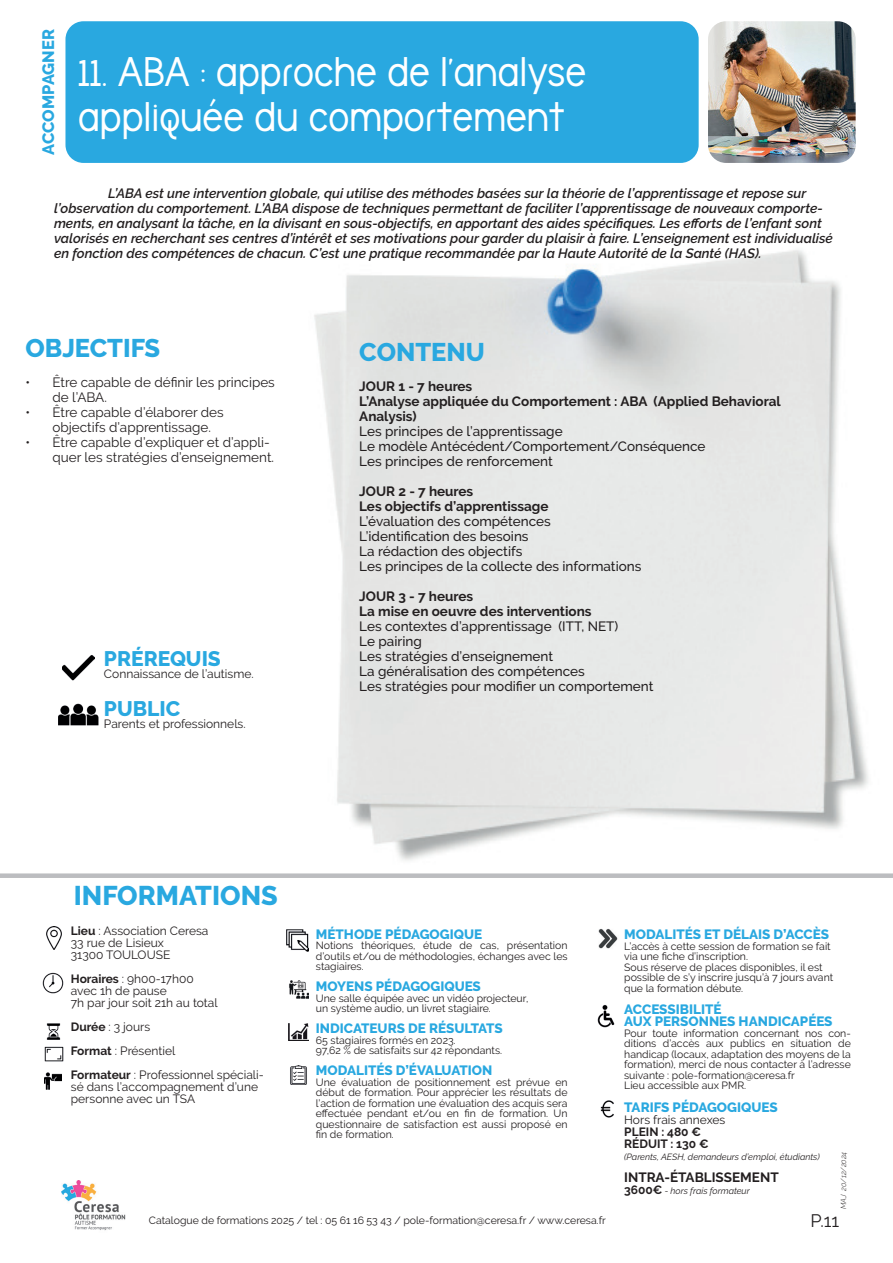
<style>
.page{position:relative;width:893px;height:1263px;background:#fff}
.page>*{position:absolute;margin:0;border:0;box-sizing:border-box;transform-origin:0 0}
.t1{font:42px/45px "thebrooklynbold";color:#fff}
.t2{font:800 27px "Raleway";color:#29a8e0}
.t3{font:800 25.5px "Raleway";color:#29a8e0}
.t4{font:800 21px "Raleway";color:#29a8e0}
.t5{font:18px "Raleway";color:#231f20}
.t6{font:800 16.5px "Raleway";letter-spacing:-.005em;color:#29a8e0}
.t7{font:italic 600 13.5px/15px "Raleway";color:#231f20}
.t8{font:500 13.5px/15px "Raleway";color:#231f20}
.t9{font:700 13.5px/15px "Raleway";color:#231f20}
.t10{font:800 13.5px/12px "Raleway";color:#29a8e0}
.t11{font:13.5px/15px "Raleway";color:#231f20}
.t12{font:12px/12px "Raleway";color:#231f20}
.t13{font:700 12px/12px "Raleway";color:#231f20}
.t14{font:10.5px/10.5px "Raleway";color:#231f20}
.t15{font:italic 9px "Raleway";color:#231f20}
.t16{font:italic 300 7.5px "Raleway";color:#231f20}
.s1{font-weight:700}
.s2{font-weight:700;font-style:normal;font-size:12px}
</style>
<div class="page">
<img style="left:314px;top:250px;width:554px;height:611px">
<div style="left:65px;top:21px;width:634px;height:142px;background:#29a8e0;border-radius:18px"></div>
<img style="left:708px;top:21px;width:148px;height:142px">
<div style="left:0;top:873px;width:893px;height:5px;background:#bcbdc0"></div>
<img style="left:45px;top:1072px;width:17px;height:17px">
<img style="left:46px;top:926px;width:16px;height:23px">
<img style="left:44px;top:1046px;width:19px;height:16px">
<img style="left:42px;top:973px;width:21px;height:21px">
<img style="left:46px;top:1023px;width:15px;height:16px">
<img style="left:600px;top:1100px;width:14px;height:18px">
<img style="left:289px;top:1024px;width:20px;height:16px">
<img style="left:289px;top:980px;width:20px;height:19px">
<img style="left:290px;top:1065px;width:17px;height:20px">
<img style="left:286px;top:929px;width:23px;height:23px">
<img style="left:598px;top:928px;width:20px;height:21px">
<img style="left:597px;top:1005px;width:18px;height:22px">
<img style="left:62px;top:655px;width:32px;height:26px">
<img style="left:58px;top:703px;width:40px;height:22px">
<img style="left:62px;top:1180px;width:64px;height:51px">
<h3 class="t6" style="left:39px;top:155px;width:127px;rotate:-90deg">ACCOMPAGNER</h3>
<p class="t7" style="left:54px;top:185px;width:780px;text-indent:54px">L’ABA est une intervention globale, qui utilise des méthodes basées sur la théorie de l’apprentissage et repose sur l’observation du comportement. L’ABA dispose de techniques permettant de faciliter l’apprentissage de nouveaux comporte&shy;ments, en analysant la tâche, en la divisant en sous-objectifs, en apportant des aides spécifiques. Les efforts de l’enfant sont valorisés en recherchant ses centres d’intérêt et ses motivations pour garder du plaisir à faire. L’enseignement est individualisé en fonction des compétences de chacun. C’est une pratique recommandée par la Haute Autorité de la Santé (HAS).</p>
<h1 class="t1" style="left:78px;top:49px;width:510px">11. ABA : approche de l’analyse appliquée du comportement</h1>
<h3 class="t3" style="left:26px;top:334px;width:136px">OBJECTIFS</h3>
<p class="t11" style="left:53px;top:375px;width:224px;text-indent:-27px">• Être capable de définir les principes de l’ABA.</p>
<p class="t11" style="left:53px;top:405px;width:173px;text-indent:-27px">• Être capable d’élaborer des objectifs d’apprentissage.</p>
<p class="t11" style="left:53px;top:435px;width:223px;text-indent:-27px">• Être capable d’expliquer et d’appli&shy;quer les stratégies d’enseignement.</p>
<h3 class="t4" style="left:104px;top:647px;width:118px">PRÉREQUIS</h3>
<p class="t12" style="left:104px;top:668px;width:151px">Connaissance de l’autisme.</p>
<h3 class="t4" style="left:104px;top:696px;width:78px">PUBLIC</h3>
<p class="t12" style="left:104px;top:717px;width:143px">Parents et professionnels.</p>
<h3 class="t3" style="left:359px;top:337px;width:127px">CONTENU</h3>
<p class="t9" style="left:359px;top:378px;width:423px">JOUR 1 - 7 heures<br>L’Analyse appliquée du Comportement : ABA (Applied Behavioral<br>Analysis)</p>
<p class="t8" style="left:359px;top:423px;width:348px">Les principes de l’apprentissage<br>Le modèle Antécédent/Comportement/Conséquence<br>Les principes de renforcement</p>
<p class="t9" style="left:359px;top:483px;width:191px">JOUR 2 - 7 heures<br>Les objectifs d’apprentissage</p>
<p class="t8" style="left:359px;top:513px;width:284px">L’évaluation des compétences L’identification des besoins<br>La rédaction des objectifs<br>Les principes de la collecte des informations</p>
<p class="t9" style="left:359px;top:588px;width:234px">JOUR 3 - 7 heures<br>La mise en oeuvre des interventions</p>
<p class="t8" style="left:359px;top:618px;width:296px">Les contextes d’apprentissage (ITT, NET)<br>Le pairing<br>Les stratégies d’enseignement<br>La généralisation des compétences<br>Les stratégies pour modifier un comportement</p>
<h2 class="t2" style="left:74px;top:881px;width:206px">INFORMATIONS</h2>
<p class="t12" style="left:71px;top:925px;width:139px"><span class="s1">Lieu</span> : Association Ceresa<br>33 rue de Lisieux<br>31300 TOULOUSE</p>
<p class="t12" style="left:71px;top:973px;width:148px"><span class="s1">Horaires</span> : 9h00-17h00 avec 1h de pause<br>7h par jour soit 21h au total</p>
<p class="t12" style="left:71px;top:1015px;width:194px;line-height:24px"><span class="s1">Durée</span> : 3 jours<br><span class="s1">Format</span> : Présentiel<br><span class="s1">Formateur</span> : Professionnel spéciali-</p>
<p class="t12" style="left:71px;top:1081px;width:189px">sé dans l’accompagnement d’une personne avec un TSA</p>
<p class="t10" style="left:316px;top:928px;width:168px">MÉTHODE PÉDAGOGIQUE</p>
<p class="t14" style="left:316px;top:940px;width:253px;text-align:justify">Notions théoriques, étude de cas, présentation d’outils et/ou de méthodologies, échanges avec les stagiaires.</p>
<p class="t10" style="left:316px;top:981px;width:167px">MOYENS PÉDAGOGIQUES</p>
<p class="t14" style="left:316px;top:993px;width:214px">Une salle équipée avec un vidéo projecteur, un système audio, un livret stagiaire.</p>
<p class="t10" style="left:316px;top:1023px;width:189px">INDICATEURS DE RÉSULTATS</p>
<p class="t14" style="left:316px;top:1035px;width:188px">65 stagiaires formés en 2023.<br>97,62 % de satisfaits sur 42 répondants.</p>
<p class="t10" style="left:316px;top:1065px;width:178px">MODALITÉS D’ÉVALUATION</p>
<p class="t14" style="left:316px;top:1077px;width:253px;text-align:justify">Une évaluation de positionnement est prévue en début de formation. Pour apprécier les résultats de l’action de formation une évaluation des acquis sera effectuée pendant et/ou en fin de formation. Un questionnaire de satisfaction est aussi proposé en fin de formation.</p>
<p class="t10" style="left:624px;top:928px;width:206px">MODALITÉS ET DÉLAIS D’ACCÈS</p>
<p class="t14" style="left:624px;top:941px;width:211px">L’accès à cette session de formation se fait via une fiche d’inscription.<br>Sous réserve de places disponibles, il est possible de s’y inscrire jusqu’à 7 jours avant que la formation débute.</p>
<p class="t10" style="left:624px;top:1003px;width:210px">ACCESSIBILITÉ<br>AUX PERSONNES HANDICAPÉES</p>
<p class="t14" style="left:624px;top:1028px;width:228px">Pour toute information concernant nos con&shy;ditions d’accès aux publics en situation de handicap (locaux, adaptation des moyens de la formation), merci de nous contacter à l’adresse suivante : pole-formation@ceresa.fr<br>Lieu accessible aux PMR.</p>
<p class="t10" style="left:624px;top:1101px;width:155px">TARIFS PÉDAGOGIQUES</p>
<p class="t12" style="left:624px;top:1113px;width:103px">Hors frais annexes</p>
<p class="t13" style="left:624px;top:1125px;width:86px">PLEIN : 480 €<br>RÉDUIT : 130 €</p>
<p class="t15" style="left:624px;top:1151px;width:197px">(Parents, AESH, demandeurs d’emploi, étudiants)</p>
<p class="t9" style="left:624px;top:1170px;width:156px">INTRA-ÉTABLISSEMENT</p>
<p class="t15" style="left:624px;top:1186px;width:127px"><span class="s2">3600€</span> - hors frais formateur</p>
<p class="t16" style="left:839px;top:1209px;width:59px;rotate:-90deg">MAJ 20/12/2024</p>
<p class="t14" style="left:149px;top:1214px;width:459px">Catalogue de formations 2025 / tel : 05 61 16 53 43 / pole-formation@ceresa.fr / www.ceresa.fr</p>
<h3 class="t5" style="left:811px;top:1210px;width:30px">P.11</h3>
</div>
